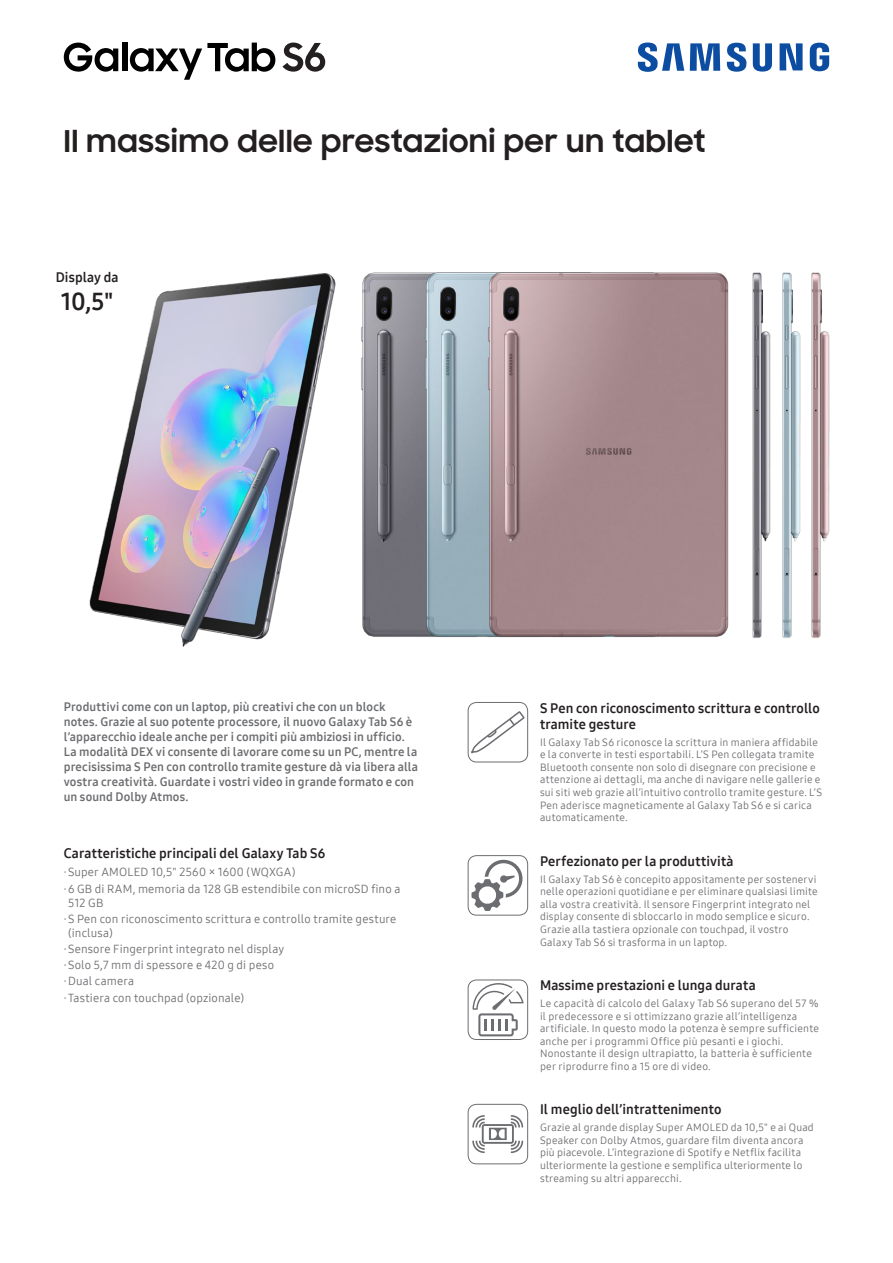
<style>
.page{position:relative;width:893px;height:1263px;background:#fff}
.page>*{position:absolute;margin:0;border:0;box-sizing:border-box;transform-origin:0 0}
.t1{font:700 30px "Samsung Sharp Sans";letter-spacing:.025em;color:#231f20}
.t2{font:24px "Samsung One 700";color:#231f20}
.t3{font:13.5px/16.2px "Samsung One 700";letter-spacing:.01em;color:#231f20}
.t4{font:12px/15px "Samsung One 700";letter-spacing:.01em;color:#6c6d70}
.t5{font:11.7px/16.2px "Samsung One 400";letter-spacing:.015em;color:#6c6d70}
.t6{font:10.5px/12.6px "Samsung One 400";letter-spacing:.02em;color:#6c6d70}
</style>
<div class="page">
<img style="left:89px;top:273px;width:247px;height:374px">
<img style="left:361px;top:272px;width:54px;height:365px">
<img style="left:415px;top:272px;width:63px;height:365px">
<img style="left:478px;top:272px;width:352px;height:366px">
<svg style="left:471px;top:711px;width:54px;height:42px"></svg>
<div style="left:468px;top:702px;width:60px;height:60px;border:1px solid #6c6d70;border-radius:9px"></div>
<svg style="left:471px;top:860px;width:51px;height:51px"></svg>
<div style="left:468px;top:855px;width:60px;height:60px;border:1px solid #6c6d70;border-radius:9px"></div>
<svg style="left:473px;top:983px;width:51px;height:53px"></svg>
<div style="left:468px;top:979px;width:60px;height:61px;border:1px solid #6c6d70;border-radius:9px"></div>
<svg style="left:472px;top:1115px;width:51px;height:38px"></svg>
<div style="left:468px;top:1104px;width:60px;height:60px;border:1px solid #6c6d70;border-radius:9px"></div>
<svg style="left:638px;top:43px;width:191px;height:29px"></svg>
<svg style="left:130px;top:43px;width:145px;height:37px"></svg>
<div style="left:122px;top:43px;width:5px;height:28px;background:#000"></div>
<svg style="left:64px;top:43px;width:54px;height:29px"></svg>
<svg style="left:282px;top:43px;width:43px;height:29px"></svg>
<h1 class="t1" style="left:64px;top:119px;width:643px">Il massimo delle prestazioni per un tablet</h1>
<p class="t3" style="left:56px;top:269px;width:64px">Display da</p>
<h2 class="t2" style="left:61px;top:286px;width:54px">10,5"</h2>
<p class="t4" style="left:64px;top:699px;width:356px">Produttivi come con un laptop, più creativi che con un block notes. Grazie al suo potente processore, il nuovo Galaxy Tab S6 è l’apparecchio ideale anche per i compiti più ambiziosi in ufficio.<br>La modalità DEX vi consente di lavorare come su un PC, mentre la precisissima S Pen con controllo tramite gesture dà via libera alla vostra creatività. Guardate i vostri video in grande formato e con un sound Dolby Atmos.</p>
<p class="t3" style="left:64px;top:845px;width:263px">Caratteristiche principali del Galaxy Tab S6</p>
<p class="t5" style="left:64px;top:864px;width:338px">∙Super AMOLED 10,5" 2560 × 1600 (WQXGA)<br>∙6 GB di RAM, memoria da 128 GB estendibile con microSD fino a</p>
<p class="t5" style="left:64px;top:894px;width:334px;text-indent:4px">512 GB<br>∙S Pen con riconoscimento scrittura e controllo tramite gesture</p>
<p class="t5" style="left:64px;top:924px;width:222px;text-indent:4px">(inclusa)<br>∙Sensore Fingerprint integrato nel display ∙Solo 5,7 mm di spessore e 420 g di peso ∙Dual camera<br>∙Tastiera con touchpad (opzionale)</p>
<p class="t3" style="left:540px;top:699px;width:281px">S Pen con riconoscimento scrittura e controllo tramite gesture</p>
<p class="t6" style="left:540px;top:735px;width:284px">Il Galaxy Tab S6 riconosce la scrittura in maniera affidabile e la converte in testi esportabili. L’S Pen collegata tramite Bluetooth consente non solo di disegnare con precisione e attenzione ai dettagli, ma anche di navigare nelle gallerie e sui siti web grazie all’intuitivo controllo tramite gesture. L’S Pen aderisce magneticamente al Galaxy Tab S6 e si carica automaticamente.</p>
<p class="t3" style="left:540px;top:853px;width:195px">Perfezionato per la produttività</p>
<p class="t6" style="left:540px;top:872px;width:279px">Il Galaxy Tab S6 è concepito appositamente per sostenervi nelle operazioni quotidiane e per eliminare qualsiasi limite alla vostra creatività. Il sensore Fingerprint integrato nel display consente di sbloccarlo in modo semplice e sicuro.<br>Grazie alla tastiera opzionale con touchpad, il vostro Galaxy Tab S6 si trasforma in un laptop.</p>
<p class="t3" style="left:540px;top:977px;width:217px">Massime prestazioni e lunga durata</p>
<p class="t6" style="left:540px;top:997px;width:280px">Le capacità di calcolo del Galaxy Tab S6 superano del 57 % il predecessore e si ottimizzano grazie all’intelligenza artificiale. In questo modo la potenza è sempre sufficiente anche per i programmi Office più pesanti e i giochi.<br>Nonostante il design ultrapiatto, la batteria è sufficiente per riprodurre fino a 15 ore di video.</p>
<p class="t3" style="left:540px;top:1101px;width:183px">Il meglio dell’intrattenimento</p>
<p class="t6" style="left:540px;top:1121px;width:275px">Grazie al grande display Super AMOLED da 10,5" e ai Quad Speaker con Dolby Atmos, guardare film diventa ancora più piacevole. L’integrazione di Spotify e Netflix facilita ulteriormente la gestione e semplifica ulteriormente lo streaming su altri apparecchi.</p>
</div>
